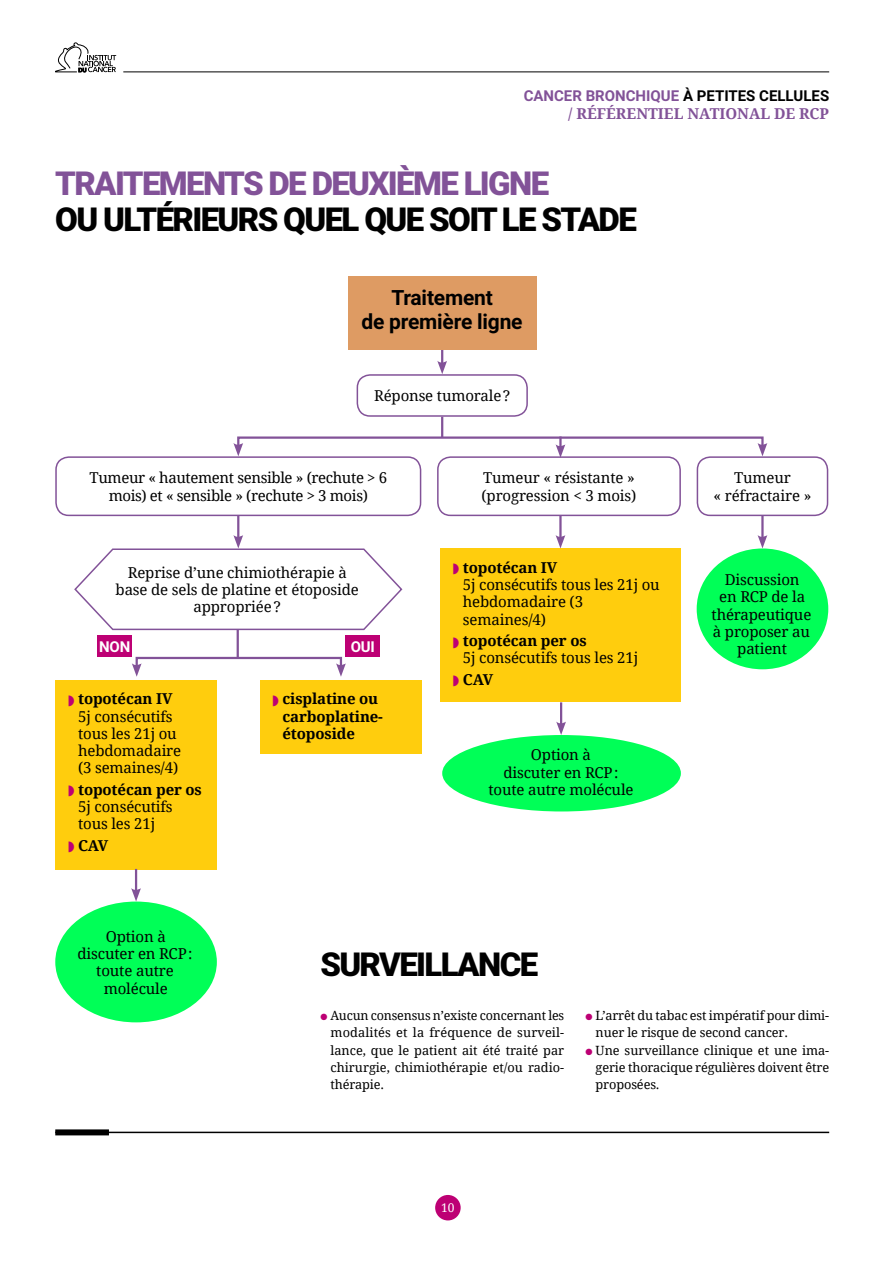
<style>
.page{position:relative;width:893px;height:1263px;background:#fff}
.page>*{position:absolute;margin:0;border:0;box-sizing:border-box;transform-origin:0 0}
.Ouverture_titre{font:900 33px/36px "Roboto";letter-spacing:-.05em;color:#000}
.Arbre_titre{font:700 21px/24px "Roboto";letter-spacing:-.01em;color:#000;text-align:center}
.Arbre_texte{font:15px/17.2px "Droid Serif";letter-spacing:-.01em;color:#000;text-align:center}
.Arbre_texte-2{font:700 15px/17.2px "Droid Serif";letter-spacing:-.01em;color:#000}
.t1{font:700 15px "Roboto";color:#825298}
.t2{font:700 15px "Droid Serif";color:#825298}
.Corps_de_texte{font:700 15px "Roboto";letter-spacing:-.01em;color:#fff}
.Corps_de_texte-2{font:12.75px/17.2px "Droid Serif";letter-spacing:-.01em;color:#000;text-align:justify}
.t3{font:12px "Droid Serif";color:#fff}
.s1{color:#000}
.s2{color:#825298}
.s3{font-weight:700}
.s4{color:#bd0074}
</style>
<div class="page">
<hr style="left:123px;top:71px;width:706px;height:1px;background:#000">
<svg style="left:55px;top:43px;width:61px;height:29px"></svg>
<div style="left:435px;top:1195px;width:26px;height:25px;background:#bd0074;border-radius:50%"></div>
<hr style="left:441px;top:342px;width:2px;height:23px;background:#825298">
<svg style="left:437px;top:361px;width:10px;height:13px"></svg>
<hr style="left:237px;top:625px;width:2px;height:33px;background:#825298">
<hr style="left:55px;top:1132px;width:774px;height:1px;background:#000">
<div style="left:55px;top:1129px;width:54px;height:6px;background:#000"></div>
<div style="left:357px;top:374px;width:171px;height:43px;border:2px solid #825298;border-radius:13px"></div>
<hr style="left:441px;top:417px;width:2px;height:21px;background:#825298">
<div style="left:237px;top:436px;width:527px;height:12px;border:2px solid #825298"></div>
<svg style="left:233px;top:443px;width:10px;height:13px"></svg>
<svg style="left:758px;top:443px;width:9px;height:13px"></svg>
<div style="left:346px;top:636px;width:34px;height:21px;background:#bd0074"></div>
<div style="left:98px;top:636px;width:34px;height:21px;background:#bd0074"></div>
<div style="left:440px;top:548px;width:241px;height:154px;background:#ffcd0d"></div>
<hr style="left:237px;top:516px;width:2px;height:23px;background:#825298">
<svg style="left:74px;top:535px;width:329px;height:96px"></svg>
<div style="left:697px;top:548px;width:131px;height:121px;background:#00ff57;border-radius:50%"></div>
<div style="left:348px;top:276px;width:188px;height:74px;background:#de9b63"></div>
<div style="left:55px;top:456px;width:366px;height:60px;border:2px solid #825298;border-radius:13px"></div>
<div style="left:437px;top:456px;width:244px;height:60px;border:2px solid #825298;border-radius:13px"></div>
<div style="left:697px;top:456px;width:131px;height:60px;border:2px solid #825298;border-radius:13px"></div>
<div style="left:136px;top:657px;width:206px;height:11px;border:2px solid #825298"></div>
<svg style="left:132px;top:663px;width:10px;height:14px"></svg>
<svg style="left:336px;top:663px;width:10px;height:14px"></svg>
<div style="left:55px;top:680px;width:162px;height:190px;background:#ffcd0d"></div>
<div style="left:260px;top:680px;width:161px;height:74px;background:#ffcd0d"></div>
<hr style="left:559px;top:516px;width:3px;height:23px;background:#825298">
<svg style="left:556px;top:535px;width:9px;height:13px"></svg>
<hr style="left:761px;top:516px;width:3px;height:23px;background:#825298">
<svg style="left:758px;top:535px;width:9px;height:13px"></svg>
<div style="left:55px;top:901px;width:162px;height:121px;background:#00ff57;border-radius:50%"></div>
<div style="left:442px;top:735px;width:239px;height:76px;background:#00ff57;border-radius:50%"></div>
<hr style="left:135px;top:869px;width:2px;height:23px;background:#825298">
<svg style="left:131px;top:888px;width:10px;height:13px"></svg>
<hr style="left:560px;top:702px;width:2px;height:24px;background:#825298">
<svg style="left:556px;top:721px;width:10px;height:14px"></svg>
<svg style="left:556px;top:436px;width:9px;height:22px"></svg>
<p class="t1" style="left:524px;top:85px;width:307px">CANCER BRONCHIQUE <span class="s1">À PETITES CELLULES</span></p>
<p class="t2" style="left:568px;top:105px;width:262px">/ RÉFÉRENTIEL NATIONAL DE RCP</p>
<p class="Ouverture_titre" style="left:55px;top:164px;width:583px"><span class="s2">TRAITEMENTS DE DEUXIÈME LIGNE<br></span>OU ULTÉRIEURS QUEL QUE SOIT LE STADE</p>
<p class="Arbre_titre" style="left:361px;top:285px;width:163px">Traitement<br>de première ligne</p>
<p class="Arbre_texte" style="left:374px;top:387px;width:138px">Réponse tumorale?</p>
<p class="Arbre_texte" style="left:90px;top:470px;width:299px">Tumeur « hautement sensible » (rechute &gt; 6 mois) et « sensible » (rechute &gt; 3 mois)</p>
<p class="Arbre_texte" style="left:482px;top:470px;width:156px;text-align:left">Tumeur « résistante » (progression &lt; 3 mois)</p>
<p class="Arbre_texte" style="left:713px;top:470px;width:99px">Tumeur<br>« réfractaire »</p>
<p class="Arbre_texte" style="left:116px;top:564px;width:245px">Reprise d’une chimiothérapie à base de sels de platine et étoposide appropriée?</p>
<p class="Corps_de_texte" style="left:99px;top:636px;width:33px">NON</p>
<p class="Corps_de_texte" style="left:351px;top:636px;width:26px">OUI</p>
<p class="Arbre_texte" style="left:78px;top:691px;width:105px;text-align:left"><span class="s3">topotécan IV<br></span>5j consécutifs tous les 21j ou hebdomadaire (3 semaines/4)</p>
<p class="Arbre_texte" style="left:78px;top:781px;width:125px;text-align:left"><span class="s3">topotécan per os<br></span>5j consécutifs tous les 21j</p>
<p class="Arbre_texte-2" style="left:78px;top:837px;width:32px">CAV</p>
<p class="Arbre_texte-2" style="left:283px;top:691px;width:102px">cisplatine ou carboplatine&shy;étoposide</p>
<p class="Arbre_texte" style="left:463px;top:559px;width:198px;text-align:left"><span class="s3">topotécan IV<br></span>5j consécutifs tous les 21j ou hebdomadaire (3 semaines/4)</p>
<p class="Arbre_texte" style="left:463px;top:632px;width:177px;text-align:left"><span class="s3">topotécan per os<br></span>5j consécutifs tous les 21j</p>
<p class="Arbre_texte-2" style="left:463px;top:671px;width:32px">CAV</p>
<p class="Arbre_texte" style="left:503px;top:746px;width:117px">Option à discuter en RCP:</p>
<p class="Arbre_texte" style="left:488px;top:781px;width:147px">toute autre molécule</p>
<p class="Arbre_texte" style="left:711px;top:571px;width:101px">Discussion<br>en RCP de la thérapeutique à proposer au patient</p>
<p class="Arbre_texte" style="left:77px;top:928px;width:117px">Option à discuter en RCP:</p>
<p class="Arbre_texte" style="left:96px;top:962px;width:79px">toute autre molécule</p>
<p class="Ouverture_titre" style="left:320px;top:945px;width:219px">SURVEILLANCE</p>
<p class="Corps_de_texte-2" style="left:331px;top:1007px;width:235px;text-indent:-10px"><span class="s4">●</span> Aucun consensus n’existe concernant les modalités et la fréquence de surveil&shy;lance, que le patient ait été traité par chirurgie, chimiothérapie et/ou radio&shy;thérapie.</p>
<p class="Corps_de_texte-2" style="left:596px;top:1007px;width:235px;text-indent:-10px"><span class="s4">●</span> L’arrêt du tabac est impératif pour dimi&shy;nuer le risque de second cancer.</p>
<p class="Corps_de_texte-2" style="left:596px;top:1041px;width:235px;text-indent:-10px"><span class="s4">●</span> Une surveillance clinique et une ima&shy;gerie thoracique régulières doivent être proposées.</p>
<p class="t3" style="left:441px;top:1201px;width:15px">10</p>
</div>
